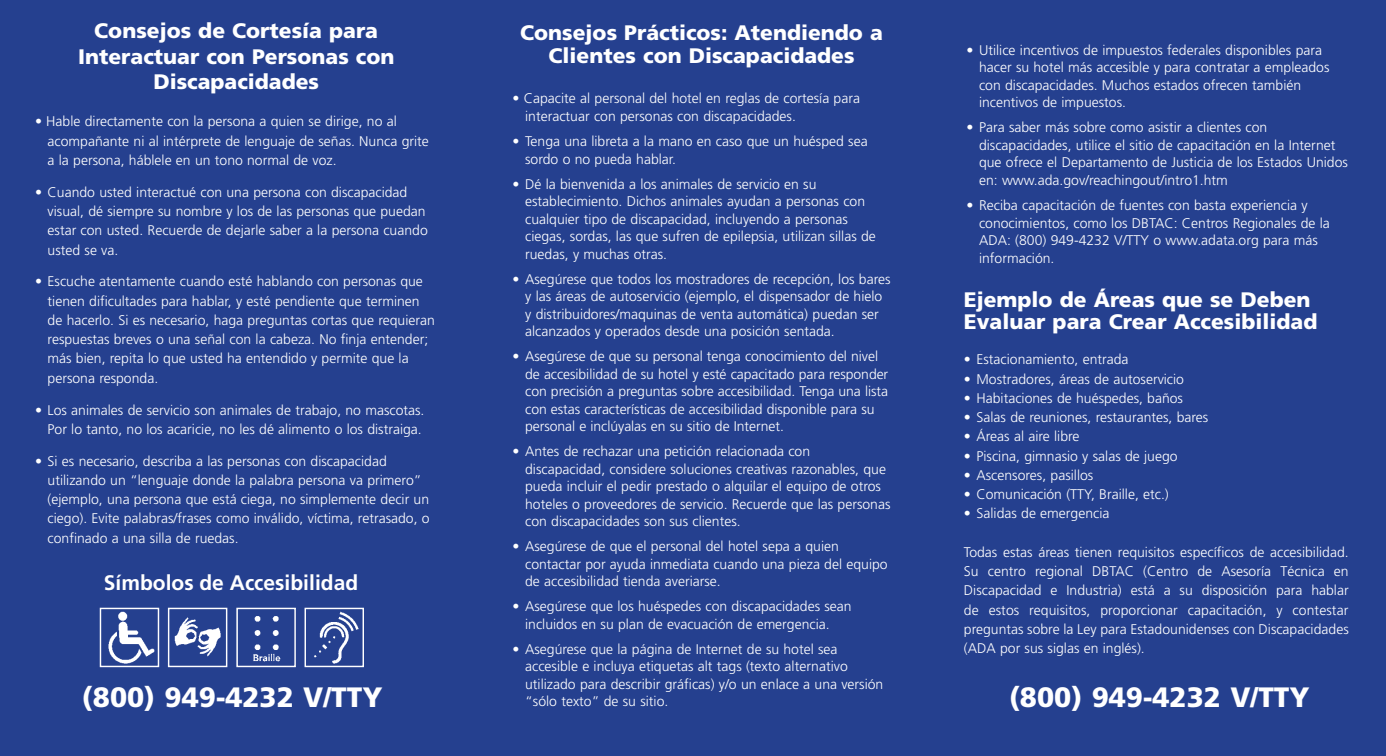
<style>
.page{position:relative;width:1386px;height:756px;background:#25408f}
.page>*{position:absolute;margin:0;border:0;box-sizing:border-box;transform-origin:0 0}
.t1{font:900 28px "Frutiger";color:#fff}
.t2{font:900 21px/25.4px "Frutiger";color:#fff;text-align:center}
.t3{font:700 21px "Frutiger";color:#fff}
.t4{font:300 14px/17.5px "Frutiger";color:#fff}
</style>
<div class="page">
<img style="left:108px;top:611px;width:47px;height:53px">
<div style="left:100px;top:608px;width:59px;height:59px;border:1px solid #fff"></div>
<img style="left:174px;top:617px;width:47px;height:40px">
<div style="left:168px;top:608px;width:59px;height:59px;border:1px solid #fff"></div>
<img style="left:253px;top:616px;width:28px;height:46px">
<div style="left:236px;top:608px;width:60px;height:59px;border:1px solid #fff"></div>
<img style="left:314px;top:611px;width:45px;height:53px">
<div style="left:305px;top:608px;width:59px;height:59px;border:1px solid #fff"></div>
<h2 class="t2" style="left:78px;top:18px;width:318px">Consejos de Cortesía para<br>Interactuar con Personas con<br>Discapacidades</h2>
<p class="t4" style="left:48px;top:112px;width:383px;line-height:19.2px;text-indent:-13px">• Hable directamente con la persona a quien se dirige, no al acompañante ni al intérprete de lenguaje de señas. Nunca grite a la persona, háblele en un tono normal de voz.</p>
<p class="t4" style="left:48px;top:183px;width:382px;line-height:19.2px;text-indent:-13px">• Cuando usted interactué con una persona con discapacidad visual, dé siempre su nombre y los de las personas que puedan estar con usted. Recuerde de dejarle saber a la persona cuando usted se va.</p>
<p class="t4" style="left:48px;top:272px;width:389px;line-height:19.2px;text-indent:-13px">• Escuche atentamente cuando esté hablando con personas que tienen dificultades para hablar, y esté pendiente que terminen de hacerlo. Si es necesario, haga preguntas cortas que requieran respuestas breves o una señal con la cabeza. No finja entender; más bien, repita lo que usted ha entendido y permite que la persona responda.</p>
<p class="t4" style="left:35px;top:400px;width:391px;line-height:19.2px;text-align:right">• Los animales de servicio son animales de trabajo, no mascotas.<br>Por lo tanto, no los acaricie, no les dé alimento o los distraiga.</p>
<p class="t4" style="left:48px;top:451px;width:384px;line-height:19.2px;text-indent:-13px">• Si es necesario, describa a las personas con discapacidad utilizando un “lenguaje donde la palabra persona va primero” (ejemplo, una persona que está ciega, no simplemente decir un ciego). Evite palabras/frases como inválido, víctima, retrasado, o confinado a una silla de ruedas.</p>
<h2 class="t3" style="left:104px;top:570px;width:256px">Símbolos de Accesibilidad</h2>
<h1 class="t1" style="left:82px;top:681px;width:268px">(800) 949-4232 V/TTY</h1>
<h2 class="t2" style="left:520px;top:22px;width:364px;line-height:22.8px">Consejos Prácticos: Atendiendo a<br>Clientes con Discapacidades</h2>
<p class="t4" style="left:525px;top:90px;width:336px;text-indent:-13px">• Capacite al personal del hotel en reglas de cortesía para interactuar con personas con discapacidades.</p>
<p class="t4" style="left:525px;top:133px;width:344px;text-indent:-13px">• Tenga una libreta a la mano en caso que un huésped sea sordo o no pueda hablar.</p>
<p class="t4" style="left:525px;top:175px;width:352px;text-indent:-13px">• Dé la bienvenida a los animales de servicio en su establecimiento. Dichos animales ayudan a personas con cualquier tipo de discapacidad, incluyendo a personas ciegas, sordas, las que sufren de epilepsia, utilizan sillas de ruedas, y muchas otras.</p>
<p class="t4" style="left:525px;top:270px;width:367px;text-indent:-13px">• Asegúrese que todos los mostradores de recepción, los bares y las áreas de autoservicio (ejemplo, el dispensador de hielo y distribuidores/maquinas de venta automática) puedan ser alcanzados y operados desde una posición sentada.</p>
<p class="t4" style="left:525px;top:348px;width:365px;text-indent:-13px">• Asegúrese de que su personal tenga conocimiento del nivel de accesibilidad de su hotel y esté capacitado para responder con precisión a preguntas sobre accesibilidad. Tenga una lista con estas características de accesibilidad disponible para su personal e inclúyalas en su sitio de Internet.</p>
<p class="t4" style="left:525px;top:443px;width:367px;text-indent:-13px">• Antes de rechazar una petición relacionada con discapacidad, considere soluciones creativas razonables, que pueda incluir el pedir prestado o alquilar el equipo de otros hoteles o proveedores de servicio. Recuerde que las personas con discapacidades son sus clientes.</p>
<p class="t4" style="left:525px;top:538px;width:364px;text-indent:-13px">• Asegúrese de que el personal del hotel sepa a quien contactar por ayuda inmediata cuando una pieza del equipo de accesibilidad tienda averiarse.</p>
<p class="t4" style="left:525px;top:598px;width:328px;text-indent:-13px">• Asegúrese que los huéspedes con discapacidades sean incluidos en su plan de evacuación de emergencia.</p>
<p class="t4" style="left:525px;top:641px;width:360px;text-indent:-13px">• Asegúrese que la página de Internet de su hotel sea accesible e incluya etiquetas alt tags (texto alternativo utilizado para describir gráficas) y/o un enlace a una versión “sólo texto” de su sitio.</p>
<p class="t4" style="left:979px;top:42px;width:352px;text-indent:-13px">• Utilice incentivos de impuestos federales disponibles para hacer su hotel más accesible y para contratar a empleados con discapacidades. Muchos estados ofrecen también incentivos de impuestos.</p>
<p class="t4" style="left:979px;top:119px;width:370px;text-indent:-13px">• Para saber más sobre como asistir a clientes con discapacidades, utilice el sitio de capacitación en la Internet que ofrece el Departamento de Justicia de los Estados Unidos en: www.ada.gov/reachingout/intro1.htm</p>
<p class="t4" style="left:979px;top:197px;width:352px;text-indent:-13px">• Reciba capacitación de fuentes con basta experiencia y conocimientos, como los DBTAC: Centros Regionales de la ADA: (800) 949-4232 V/TTY o www.adata.org para más información.</p>
<h2 class="t2" style="left:964px;top:288px;width:355px;line-height:22.8px;text-align:left">Ejemplo de Áreas que se Deben<br>Evaluar para Crear Accesibilidad</h2>
<p class="t4" style="left:964px;top:351px;width:166px">• Estacionamiento, entrada</p>
<p class="t4" style="left:964px;top:370px;width:222px">• Mostradores, áreas de autoservicio</p>
<p class="t4" style="left:964px;top:390px;width:221px">• Habitaciones de huéspedes, baños</p>
<p class="t4" style="left:964px;top:409px;width:246px">• Salas de reuniones, restaurantes, bares</p>
<p class="t4" style="left:964px;top:428px;width:117px">• Áreas al aire libre</p>
<p class="t4" style="left:964px;top:447px;width:215px">• Piscina, gimnasio y salas de juego</p>
<p class="t4" style="left:964px;top:467px;width:131px">• Ascensores, pasillos</p>
<p class="t4" style="left:964px;top:486px;width:206px">• Comunicación (TTY, Braille, etc.)</p>
<p class="t4" style="left:964px;top:505px;width:147px">• Salidas de emergencia</p>
<p class="t4" style="left:964px;top:543px;width:386px;line-height:19.2px;text-align:justify">Todas estas áreas tienen requisitos específicos de accesibilidad.<br>Su centro regional DBTAC (Centro de Asesoría Técnica en Discapacidad e Industria) está a su disposición para hablar de estos requisitos, proporcionar capacitación, y contestar preguntas sobre la Ley para Estadounidenses con Discapacidades (ADA por sus siglas en inglés).</p>
<h1 class="t1" style="left:1009px;top:681px;width:268px">(800) 949-4232 V/TTY</h1>
</div>
